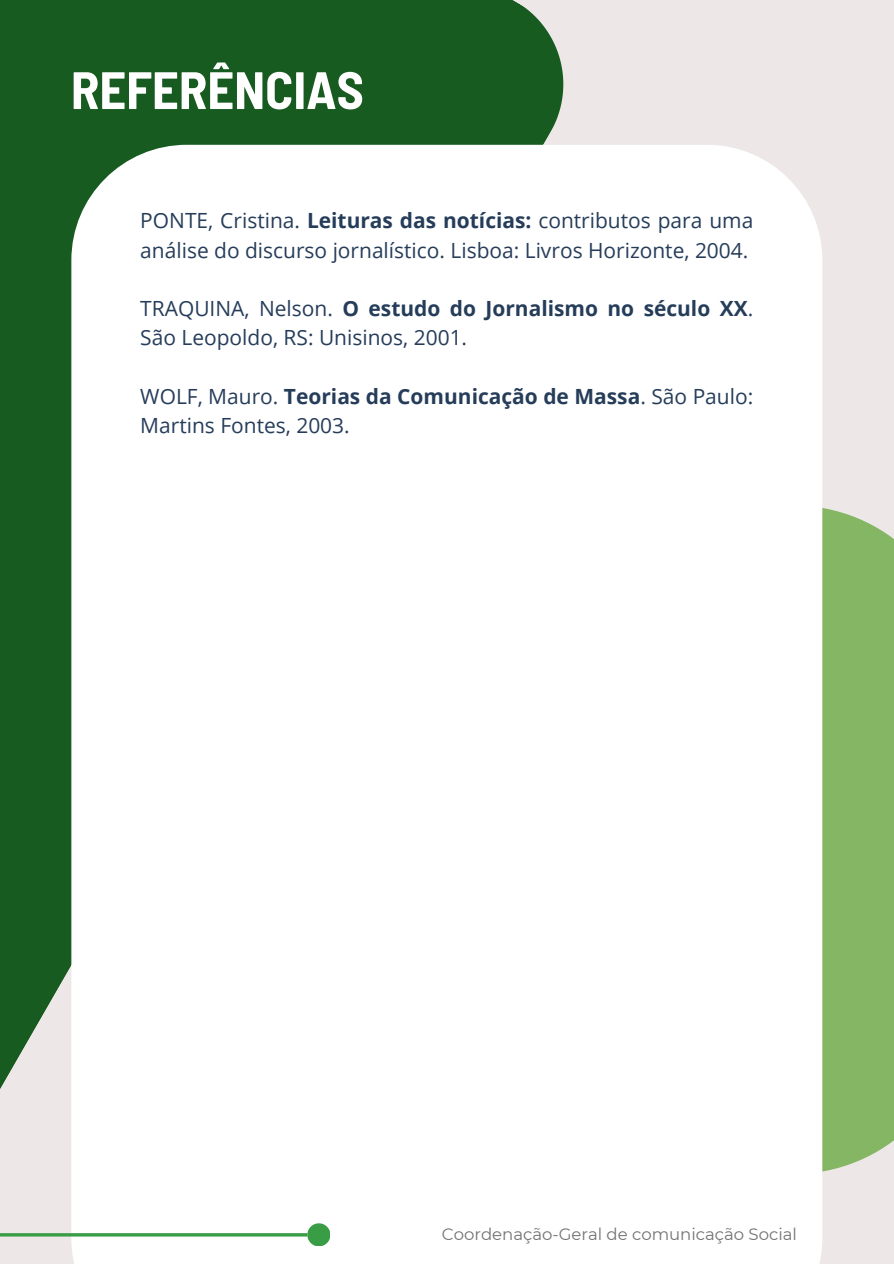
<style>
.page{position:relative;width:894px;height:1264px;background:#fff}
.page>*{position:absolute;margin:0;border:0;box-sizing:border-box;transform-origin:0 0}
.t1{font:700 semi-condensed 52.5px "Barlow";color:#fff}
.t2{font:21px/29.2px "Open Sans";color:#263d5a}
.t3{font:16.5px "Montserrat";color:#737373}
.s1{font-weight:700}
</style>
<div class="page">
<div style="left:0;top:0;width:893px;height:1263px;background:#ede7e7"></div>
<div style="left:0;top:0;width:564px;height:1089px;background:#185b20"></div>
<div style="left:822px;top:508px;width:71px;height:664px;background:#85b663"></div>
<div style="left:71px;top:145px;width:751px;height:1118px;background:#fff"></div>
<hr style="left:0;top:1233px;width:307px;height:3px;background:#389d45">
<svg style="left:307px;top:1223px;width:23px;height:22px"></svg>
<h2 class="t1" style="left:71px;top:56px;width:294px">REFERÊNCIAS</h2>
<p class="t2" style="left:140px;top:206px;width:614px">PONTE, Cristina. <span class="s1">Leituras das notícias:</span> contributos para uma análise do discurso jornalístico. Lisboa: Livros Horizonte, 2004.</p>
<h1 class="t2" style="left:140px;top:293px;width:614px">TRAQUINA, Nelson. <span class="s1">O estudo do Jornalismo no século XX</span>.<br>São Leopoldo, RS: Unisinos, 2001.</h1>
<p class="t2" style="left:140px;top:381px;width:614px">WOLF, Mauro. <span class="s1">Teorias da Comunicação de Massa</span>. São Paulo:<br>Martins Fontes, 2003.</p>
<h2 class="t3" style="left:441px;top:1224px;width:356px">Coordenação-Geral de comunicação Social</h2>
</div>
